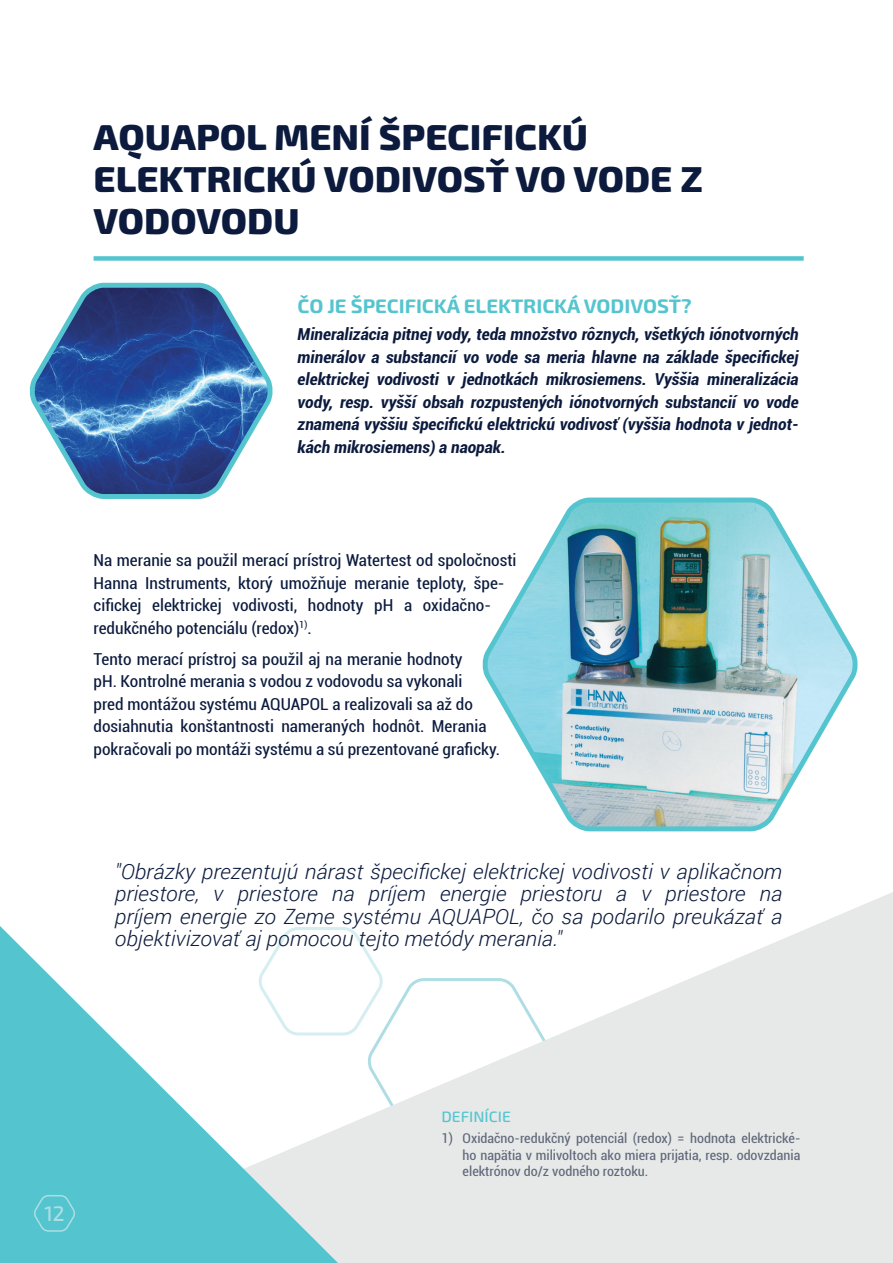
<style>
.page{position:relative;width:893px;height:1263px;background:#fff}
.page>*{position:absolute;margin:0;border:0;box-sizing:border-box;transform-origin:0 0}
.t1{font:800 36px/42px "Exo 2";color:#0b1a3d;scale:1.05 1}
.t2{font:italic 300 21px/22.5px "Roboto";color:#0b1a3d;text-align:justify;scale:1.05 1}
.t3{font:500 21px "Exo 2";color:#aedee4}
.t4{font:700 19.5px "Exo 2";letter-spacing:-.005em;color:#54c5cf;scale:1.05 1}
.t5{font:condensed 16.5px/22.5px "Roboto";color:#0b1a3d;scale:1.05 1}
.t6{font:italic 700 condensed 16.5px/22.5px "Roboto";color:#0b1a3d;text-align:justify;scale:1.05 1}
.t7{font:500 15px "Exo 2";color:#54c5cf;scale:1.05 1}
.t8{font:condensed 13.5px/16.5px "Roboto";color:#606778;text-align:justify;scale:1.05 1}
</style>
<div class="page">
<div style="left:94px;top:256px;width:710px;height:5px;background:#54c5cf"></div>
<svg style="left:29px;top:282px;width:244px;height:217px"></svg>
<svg style="left:338px;top:892px;width:555px;height:371px;fill:#e6e9e8"></svg>
<svg style="left:0;top:926px;width:338px;height:337px"></svg>
<img style="left:482px;top:497px;width:376px;height:335px">
<svg style="left:32px;top:1194px;width:45px;height:38px;background:#5dc7d1"></svg>
<h1 class="t1" style="left:94px;top:117px;width:582px">AQUAPOL MENÍ ŠPECIFICKÚ<br>ELEKTRICKÚ VODIVOSŤ VO VODE Z<br>VODOVODU</h1>
<p class="t4" style="left:298px;top:295px;width:377px">ČO JE ŠPECIFICKÁ ELEKTRICKÁ VODIVOSŤ?</p>
<p class="t6" style="left:298px;top:322px;width:479px">Mineralizácia pitnej vody, teda množstvo rôznych, všetkých iónotvorných minerálov a substancií vo vode sa meria hlavne na základe špecifickej elektrickej vodivosti v jednotkách mikrosiemens. Vyššia mineralizácia vody, resp. vyšší obsah rozpustených iónotvorných substancií vo vode znamená vyššiu špecifickú elektrickú vodivosť (vyššia hodnota v jednot&shy;kách mikrosiemens) a naopak.</p>
<p class="t5" style="left:94px;top:549px;width:404px">Na meranie sa použil merací prístroj Watertest od spoločnosti Hanna Instruments, ktorý umožňuje meranie teploty, špe&shy;cifickej elektrickej vodivosti, hodnoty pH a oxidačno&shy;redukčného potenciálu (redox)<sup>1)</sup>.</p>
<p class="t5" style="left:94px;top:647px;width:389px">Tento merací prístroj sa použil aj na meranie hodnoty<br>pH. Kontrolné merania s vodou z vodovodu sa vykonali<br>pred montážou systému AQUAPOL a realizovali sa až do dosiahnutia konštantnosti nameraných hodnôt. Merania pokračovali po montáži systému a sú prezentované graficky.</p>
<p class="t2" style="left:115px;top:859px;width:637px">"Obrázky prezentujú nárast špecifickej elektrickej vodivosti v aplikačnom priestore, v priestore na príjem energie priestoru a v priestore na príjem energie zo Zeme systému AQUAPOL, čo sa podarilo preukázať a objektivizovať aj pomocou tejto metódy merania."</p>
<p class="t3" style="left:44px;top:1201px;width:22px">12</p>
<p class="t7" style="left:441px;top:1108px;width:68px">DEFINÍCIE</p>
<p class="t8" style="left:463px;top:1129px;width:323px;text-indent:-21px">1) Oxidačno-redukčný potenciál (redox) = hodnota elektrické&shy;ho napätia v milivoltoch ako miera prijatia, resp. odovzdania elektrónov do/z vodného roztoku.</p>
</div>
